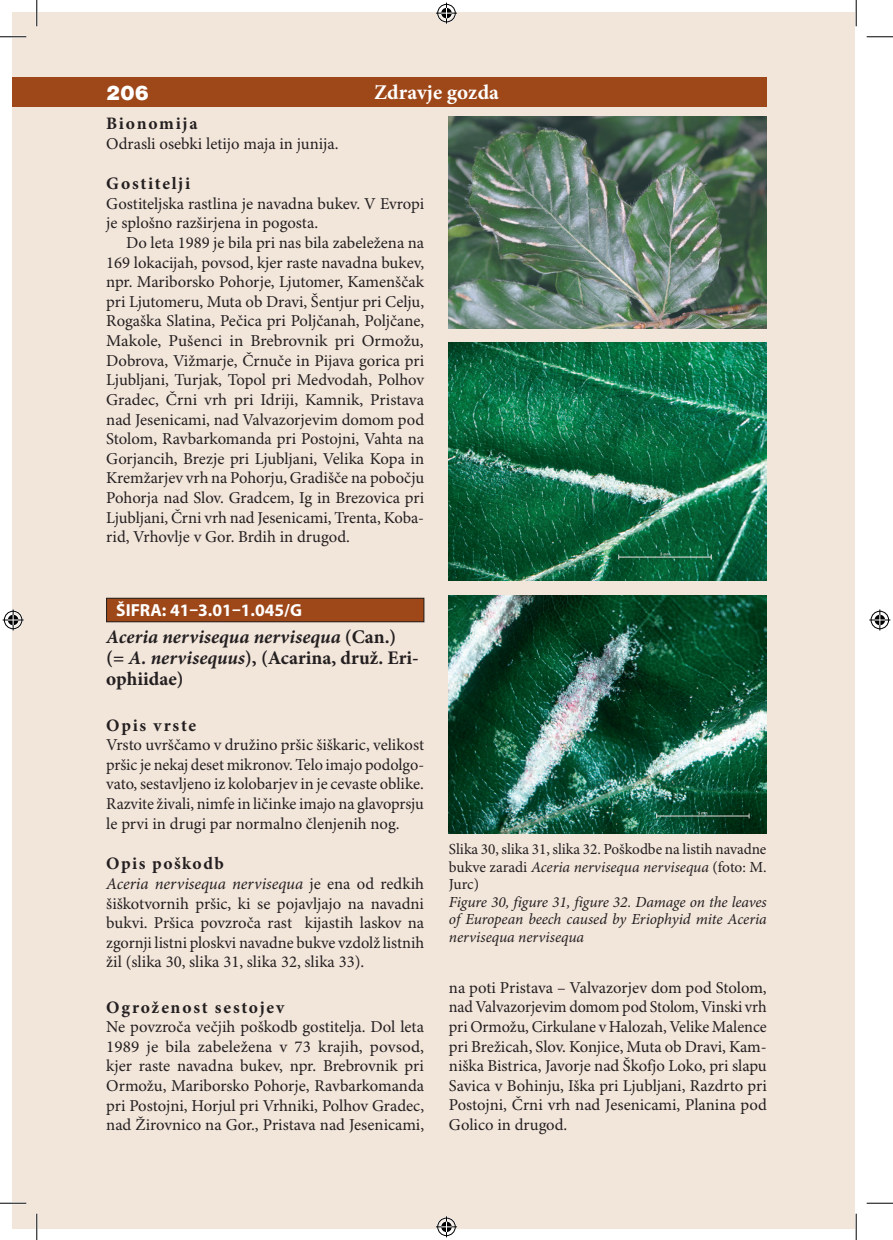
<style>
.page{position:relative;width:893px;height:1240px;background:#fff}
.page>*{position:absolute;margin:0;border:0;box-sizing:border-box;transform-origin:0 0}
.t1{font:700 21px "Minion Pro";letter-spacing:.005em;color:#fff}
.t2{font:21px "Nimbus San DEE Blac";color:#fff}
.t3{font:italic 700 19.25px/21px "Minion Pro";letter-spacing:.005em;color:#231f20}
.t4{font:700 17.5px "Minion Pro";letter-spacing:.095em;color:#231f20}
.t5{font:700 17.5px "Myriad Pro";color:#fff}
.t6{font:16.62px/19.6px "Minion Pro";color:#231f20;text-align:justify}
.t7{font:italic 15.4px/17.5px "Minion Pro";letter-spacing:-.005em;color:#231f20;text-align:justify}
.t8{font:15.4px/17.5px "Minion Pro";letter-spacing:-.005em;color:#231f20;text-align:justify}
.s1{font-style:normal}
.s2{font-style:italic}
</style>
<div class="page">
<div style="left:12px;top:12px;width:842px;height:1215px;background:#f2e5da"></div>
<div style="left:12px;top:78px;width:754px;height:29px;background:#9e4718"></div>
<div style="left:106px;top:598px;width:317px;height:23px;background:#9e4718"></div>
<div style="left:106px;top:598px;width:318px;height:24px;border:1px solid #231f20"></div>
<img style="left:448px;top:116px;width:318px;height:213px">
<img style="left:448px;top:342px;width:317px;height:238px">
<img style="left:448px;top:595px;width:318px;height:238px">
<hr style="left:0;top:36px;width:26px;height:2px;background:#fff">
<hr style="left:0;top:1201px;width:26px;height:3px;background:#fff">
<hr style="left:36px;top:0;width:2px;height:26px;background:#fff">
<hr style="left:36px;top:1213px;width:2px;height:26px;background:#fff">
<svg style="left:0;top:36px;width:26px;height:1px"></svg>
<svg style="left:866px;top:36px;width:26px;height:1px"></svg>
<svg style="left:0;top:1202px;width:26px;height:1px"></svg>
<svg style="left:866px;top:1202px;width:26px;height:1px"></svg>
<svg style="left:36px;top:0;width:1px;height:26px"></svg>
<svg style="left:36px;top:1213px;width:1px;height:26px"></svg>
<svg style="left:855px;top:0;width:1px;height:26px"></svg>
<svg style="left:855px;top:1213px;width:1px;height:26px"></svg>
<svg style="left:436px;top:3px;width:21px;height:21px"></svg>
<svg style="left:436px;top:1216px;width:21px;height:21px"></svg>
<svg style="left:3px;top:609px;width:21px;height:21px"></svg>
<svg style="left:869px;top:609px;width:20px;height:21px"></svg>
<p class="t2" style="left:106px;top:81px;width:44px">206</p>
<p class="t1" style="left:374px;top:80px;width:126px">Zdravje gozda</p>
<p class="t4" style="left:106px;top:113px;width:93px">Bionomija</p>
<p class="t6" style="left:106px;top:134px;width:233px">Odrasli osebki letijo maja in junija.</p>
<p class="t4" style="left:106px;top:173px;width:85px">Gostitelji</p>
<p class="t6" style="left:106px;top:194px;width:319px">Gostiteljska rastlina je navadna bukev. V Evropi je splošno razširjena in pogosta.</p>
<p class="t6" style="left:106px;top:233px;width:319px;text-indent:20px">Do leta 1989 je bila pri nas bila zabeležena na 169 lokacijah, povsod, kjer raste navadna bukev, npr. Mariborsko Pohorje, Ljutomer, Kamenščak pri Ljutomeru, Muta ob Dravi, Šentjur pri Celju, Rogaška Slatina, Pečica pri Poljčanah, Poljčane, Makole, Pušenci in Brebrovnik pri Ormožu, Dobrova, Vižmarje, Črnuče in Pijava gorica pri Ljubljani, Turjak, Topol pri Medvodah, Polhov Gradec, Črni vrh pri Idriji, Kamnik, Pristava nad Jesenicami, nad Valvazorjevim domom pod Stolom, Ravbarkomanda pri Postojni, Vahta na Gorjancih, Brezje pri Ljubljani, Velika Kopa in Kremžarjev vrh na Pohorju, Gradišče na pobočju Pohorja nad Slov. Gradcem, Ig in Brezovica pri Ljubljani, Črni vrh nad Jesenicami, Trenta, Koba&shy;rid, Vrhovlje v Gor. Brdih in drugod.</p>
<p class="t5" style="left:116px;top:600px;width:187px">ŠIFRA: 41–3.01–1.045/G</p>
<p class="t3" style="left:106px;top:627px;width:314px">Aceria nervisequa nervisequa <span class="s1">(Can.) (=</span> A. nervisequus<span class="s1">), (Acarina, druž. Eri&shy;ophiidae)</span></p>
<p class="t4" style="left:106px;top:714px;width:91px">Opis vrste</p>
<p class="t6" style="left:106px;top:735px;width:319px">Vrsto uvrščamo v družino pršic šiškaric, velikost pršic je nekaj deset mikronov. Telo imajo podolgo&shy;vato, sestavljeno iz kolobarjev in je cevaste oblike.<br>Razvite živali, nimfe in ličinke imajo na glavoprsju le prvi in drugi par normalno členjenih nog.</p>
<p class="t4" style="left:106px;top:853px;width:119px">Opis poškodb</p>
<p class="t6" style="left:106px;top:874px;width:319px"><span class="s2">Aceria nervisequa nervisequa</span> je ena od redkih šiškotvornih pršic, ki se pojavljajo na navadni bukvi. Pršica povzroča rast kijastih laskov na zgornji listni ploskvi navadne bukve vzdolž listnih žil (slika 30, slika 31, slika 32, slika 33).</p>
<p class="t4" style="left:106px;top:996px;width:179px">Ogroženost sestojev</p>
<p class="t6" style="left:106px;top:1017px;width:319px">Ne povzroča večjih poškodb gostitelja. Dol leta 1989 je bila zabeležena v 73 krajih, povsod, kjer raste navadna bukev, npr. Brebrovnik pri Ormožu, Mariborsko Pohorje, Ravbarkomanda pri Postojni, Horjul pri Vrhniki, Polhov Gradec, nad Žirovnico na Gor., Pristava nad Jesenicami,</p>
<p class="t8" style="left:448px;top:840px;width:319px">Slika 30, slika 31, slika 32. Poškodbe na listih navadne bukve zaradi <span class="s2">Aceria nervisequa nervisequa</span> (foto: M.<br>Jurc)</p>
<p class="t7" style="left:448px;top:893px;width:319px">Figure 30, figure 31, figure 32. Damage on the leaves of European beech caused by Eriophyid mite Aceria nervisequa nervisequa</p>
<p class="t6" style="left:448px;top:978px;width:319px">na poti Pristava – Valvazorjev dom pod Stolom, nad Valvazorjevim domom pod Stolom, Vinski vrh pri Ormožu, Cirkulane v Halozah, Velike Malence pri Brežicah, Slov. Konjice, Muta ob Dravi, Kam&shy;niška Bistrica, Javorje nad Škofjo Loko, pri slapu Savica v Bohinju, Iška pri Ljubljani, Razdrto pri Postojni, Črni vrh nad Jesenicami, Planina pod Golico in drugod.</p>
</div>
